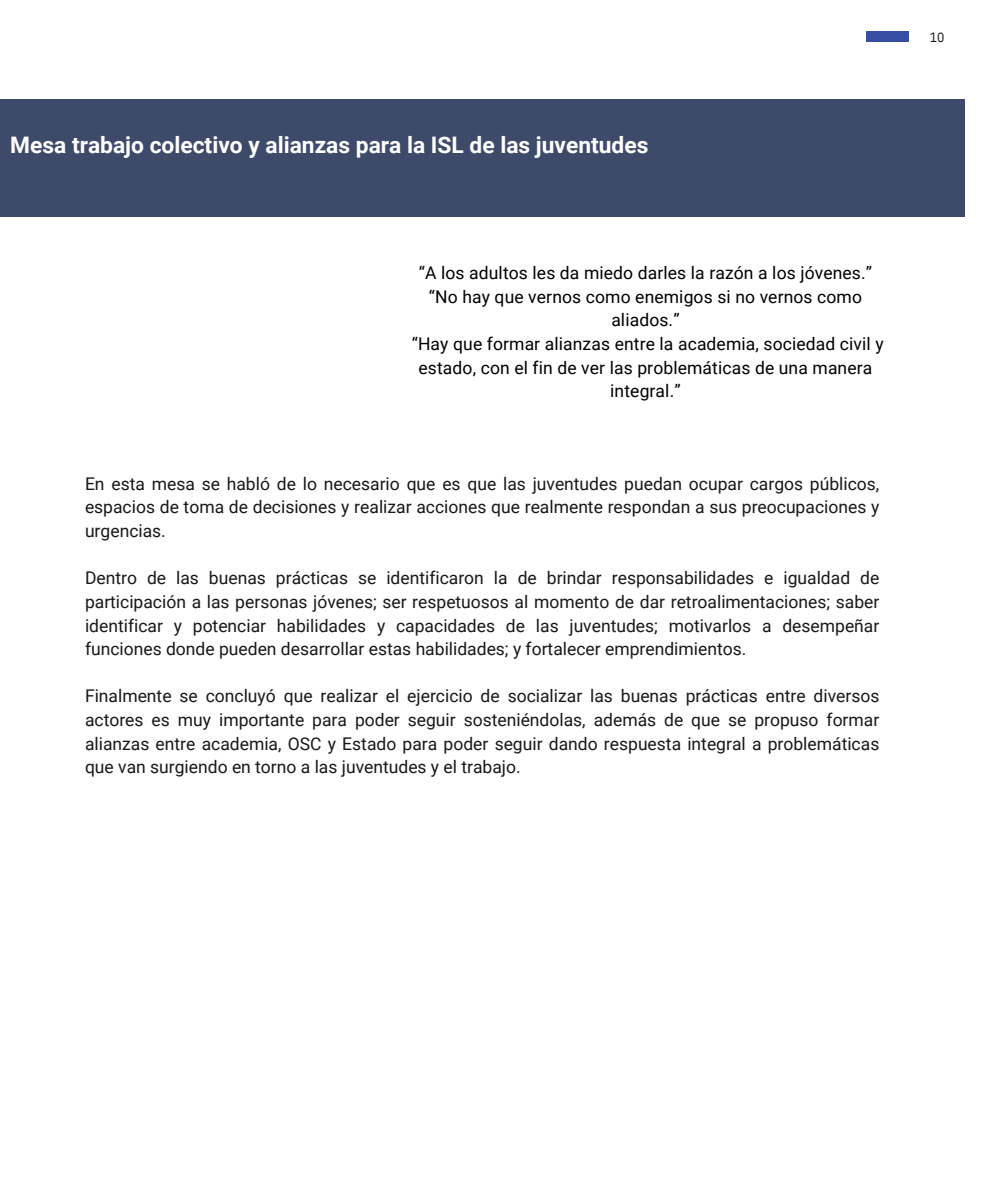
<style>
.page{position:relative;width:993px;height:1191px;background:#fff}
.page>*{position:absolute;margin:0;border:0;box-sizing:border-box;transform-origin:0 0}
.t1{font:700 22.75px "Roboto";color:#fff}
.t2{font:17.5px/23.6px "Roboto";color:#181817;text-align:justify}
.t3{font:17.5px/23.6px "Roboto";letter-spacing:.01em;color:#000;text-align:center}
.t4{font:13.47px "IBM Plex Sans Cond";color:#181817}
</style>
<div class="page">
<div style="left:874px;top:32px;width:34px;height:9px;background:#384ea2"></div>
<div style="left:866px;top:32px;width:34px;height:9px;background:#384ea2"></div>
<div style="left:0;top:99px;width:964px;height:118px;background:#3d4a6a"></div>
<h1 class="t1" style="left:10px;top:132px;width:639px">Mesa trabajo colectivo y alianzas para la ISL de las juventudes</h1>
<p class="t3" style="left:419px;top:261px;width:454px">“A los adultos les da miedo darles la razón a los jóvenes.”</p>
<p class="t3" style="left:429px;top:285px;width:434px">“No hay que vernos como enemigos si no vernos como aliados.”</p>
<p class="t3" style="left:411px;top:332px;width:473px">“Hay que formar alianzas entre la academia, sociedad civil y estado, con el fin de ver las problemáticas de una manera integral.”</p>
<p class="t2" style="left:85px;top:472px;width:795px">En esta mesa se habló de lo necesario que es que las juventudes puedan ocupar cargos públicos, espacios de toma de decisiones y realizar acciones que realmente respondan a sus preocupaciones y urgencias.</p>
<p class="t2" style="left:85px;top:566px;width:795px">Dentro de las buenas prácticas se identificaron la de brindar responsabilidades e igualdad de participación a las personas jóvenes; ser respetuosos al momento de dar retroalimentaciones; saber identificar y potenciar habilidades y capacidades de las juventudes; motivarlos a desempeñar funciones donde pueden desarrollar estas habilidades; y fortalecer emprendimientos.</p>
<p class="t2" style="left:85px;top:684px;width:795px">Finalmente se concluyó que realizar el ejercicio de socializar las buenas prácticas entre diversos actores es muy importante para poder seguir sosteniéndolas, además de que se propuso formar alianzas entre academia, OSC y Estado para poder seguir dando respuesta integral a problemáticas que van surgiendo en torno a las juventudes y el trabajo.</p>
<p class="t4" style="left:929px;top:28px;width:16px">10</p>
</div>
